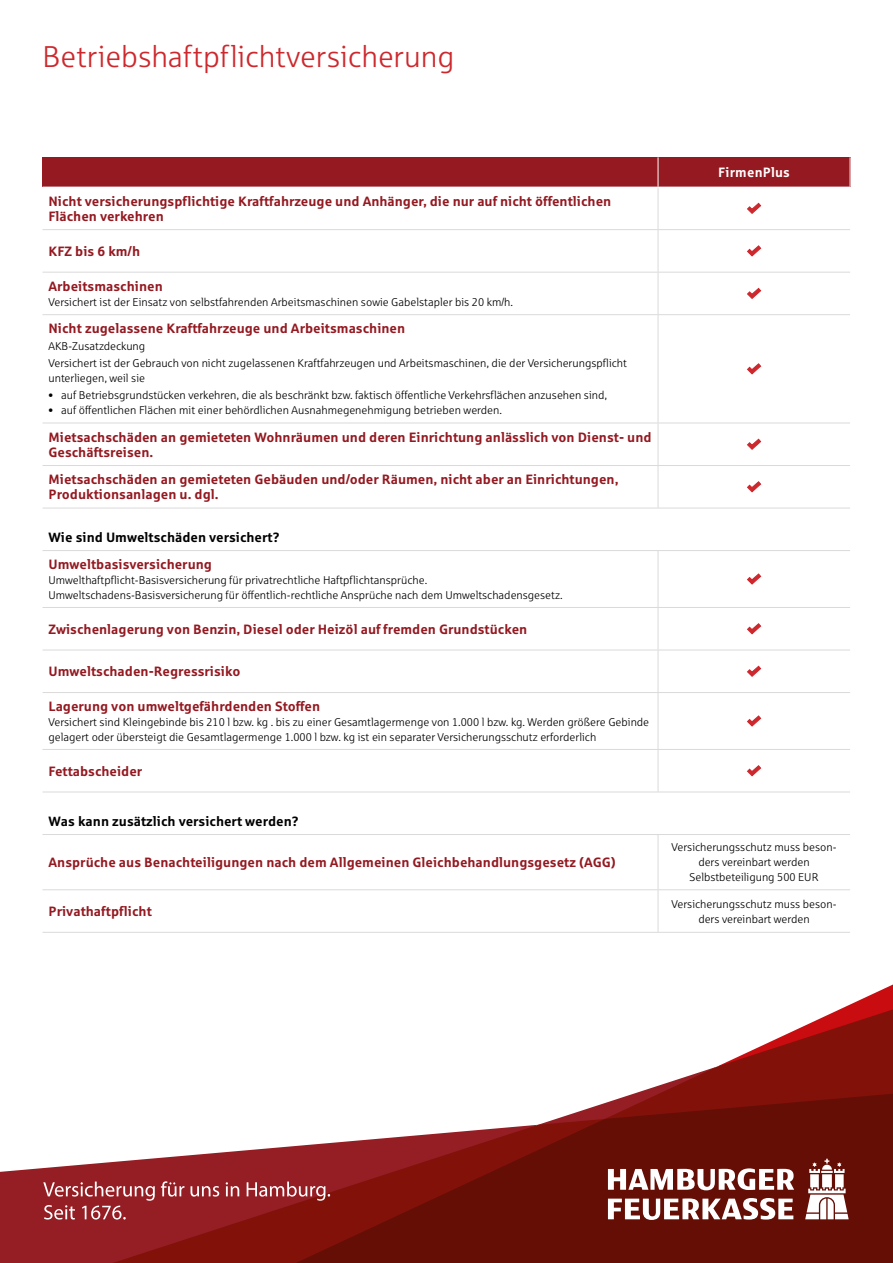
<style>
.page{position:relative;width:893px;height:1263px;background:#fff}
.page>*{position:absolute;margin:0;border:0;box-sizing:border-box;transform-origin:0 0}
.t1{font:30px "Sparkasse Lt";color:#cd282d}
.t2{font:700 13.5px/15px "Sparkasse Rg";color:#941921}
.t3{font:700 13.5px "Sparkasse Rg";color:#000}
.t4{font:700 13.5px "Sparkasse Rg";letter-spacing:.015em;color:#fff}
.t5{font:11.25px/15px "Sparkasse Lt";color:#000}
</style>
<div class="page">
<svg style="left:813px;top:984px;width:80px;height:38px"></svg>
<svg style="left:0;top:1022px;width:893px;height:241px"></svg>
<svg style="left:805px;top:1159px;width:44px;height:60px"></svg>
<svg style="left:608px;top:1168px;width:186px;height:22px"></svg>
<svg style="left:608px;top:1198px;width:185px;height:22px"></svg>
<svg style="left:161px;top:1181px;width:23px;height:15px"></svg>
<svg style="left:191px;top:1186px;width:28px;height:10px"></svg>
<svg style="left:226px;top:1182px;width:13px;height:14px"></svg>
<svg style="left:247px;top:1181px;width:83px;height:20px;background:#aa4d51"></svg>
<svg style="left:43px;top:1181px;width:112px;height:38px;background:#a8464b"></svg>
<div style="left:43px;top:157px;width:615px;height:30px;background:#941921"></div>
<div style="left:658px;top:157px;width:192px;height:30px;background:#941921"></div>
<hr style="left:658px;top:187px;width:1px;height:42px;background:#dadada">
<hr style="left:43px;top:229px;width:615px;height:1px;background:#dadada">
<hr style="left:658px;top:229px;width:192px;height:1px;background:#dadada">
<hr style="left:658px;top:230px;width:1px;height:42px;background:#dadada">
<hr style="left:43px;top:272px;width:615px;height:1px;background:#dadada">
<hr style="left:658px;top:272px;width:192px;height:1px;background:#dadada">
<hr style="left:658px;top:273px;width:1px;height:41px;background:#dadada">
<hr style="left:658px;top:314px;width:192px;height:1px;background:#dadada">
<hr style="left:43px;top:423px;width:615px;height:1px;background:#dadada">
<hr style="left:658px;top:423px;width:192px;height:1px;background:#dadada">
<hr style="left:658px;top:423px;width:1px;height:42px;background:#dadada">
<hr style="left:43px;top:465px;width:615px;height:1px;background:#dadada">
<hr style="left:658px;top:465px;width:192px;height:1px;background:#dadada">
<hr style="left:658px;top:466px;width:1px;height:42px;background:#dadada">
<hr style="left:658px;top:508px;width:192px;height:1px;background:#dadada">
<hr style="left:658px;top:550px;width:192px;height:1px;background:#dadada">
<hr style="left:658px;top:551px;width:1px;height:56px;background:#dadada">
<hr style="left:43px;top:607px;width:615px;height:1px;background:#dadada">
<hr style="left:658px;top:607px;width:192px;height:1px;background:#dadada">
<hr style="left:658px;top:608px;width:1px;height:42px;background:#dadada">
<hr style="left:658px;top:650px;width:192px;height:1px;background:#dadada">
<hr style="left:658px;top:650px;width:1px;height:42px;background:#dadada">
<hr style="left:43px;top:692px;width:615px;height:1px;background:#dadada">
<hr style="left:658px;top:692px;width:192px;height:1px;background:#dadada">
<hr style="left:658px;top:693px;width:1px;height:56px;background:#dadada">
<hr style="left:43px;top:749px;width:615px;height:1px;background:#dadada">
<hr style="left:658px;top:749px;width:192px;height:1px;background:#dadada">
<hr style="left:658px;top:750px;width:1px;height:42px;background:#dadada">
<hr style="left:658px;top:792px;width:192px;height:1px;background:#dadada">
<hr style="left:658px;top:834px;width:192px;height:1px;background:#dadada">
<hr style="left:658px;top:835px;width:1px;height:54px;background:#dadada">
<hr style="left:43px;top:889px;width:615px;height:1px;background:#dadada">
<hr style="left:658px;top:889px;width:192px;height:1px;background:#dadada">
<hr style="left:658px;top:890px;width:1px;height:42px;background:#dadada">
<hr style="left:43px;top:932px;width:615px;height:1px;background:#dadada">
<hr style="left:658px;top:932px;width:192px;height:1px;background:#dadada">
<hr style="left:43px;top:314px;width:615px;height:1px;background:#dadada">
<hr style="left:658px;top:315px;width:1px;height:108px;background:#dadada">
<hr style="left:43px;top:508px;width:615px;height:1px;background:#dadada">
<hr style="left:43px;top:550px;width:615px;height:1px;background:#dadada">
<hr style="left:43px;top:650px;width:615px;height:1px;background:#dadada">
<hr style="left:43px;top:792px;width:615px;height:1px;background:#dadada">
<hr style="left:43px;top:834px;width:615px;height:1px;background:#dadada">
<hr style="left:658px;top:157px;width:1px;height:30px;background:#fff">
<hr style="left:658px;top:187px;width:192px;height:1px;background:#fff">
<svg style="left:747px;top:202px;width:15px;height:12px"></svg>
<svg style="left:747px;top:245px;width:15px;height:12px"></svg>
<svg style="left:747px;top:287px;width:15px;height:12px"></svg>
<svg style="left:747px;top:363px;width:15px;height:12px"></svg>
<svg style="left:747px;top:438px;width:15px;height:12px"></svg>
<svg style="left:747px;top:481px;width:15px;height:12px"></svg>
<svg style="left:747px;top:573px;width:15px;height:12px"></svg>
<svg style="left:747px;top:623px;width:15px;height:12px"></svg>
<svg style="left:747px;top:665px;width:15px;height:12px"></svg>
<svg style="left:747px;top:715px;width:15px;height:12px"></svg>
<svg style="left:747px;top:765px;width:15px;height:12px"></svg>
<h1 class="t1" style="left:43px;top:39px;width:413px">Betriebshaftpflichtversicherung</h1>
<p class="t2" style="left:49px;top:193px;width:564px">Nicht versicherungspflichtige Kraftfahrzeuge und Anhänger, die nur auf nicht öffentlichen<br>Flächen verkehren</p>
<p class="t2" style="left:49px;top:243px;width:93px">KFZ bis 6 km/h</p>
<p class="t2" style="left:49px;top:278px;width:116px">Arbeitsmaschinen</p>
<p class="t5" style="left:49px;top:294px;width:466px">Versichert ist der Einsatz von selbstfahrenden Arbeitsmaschinen sowie Gabelstapler bis 20 km/h.</p>
<p class="t2" style="left:49px;top:320px;width:358px">Nicht zugelassene Kraftfahrzeuge und Arbeitsmaschinen</p>
<p class="t5" style="left:49px;top:338px;width:580px;line-height:17.1px">AKB-Zusatzdeckung<br>Versichert ist der Gebrauch von nicht zugelassenen Kraftfahrzeugen und Arbeitsmaschinen, die der Versicherungspflicht</p>
<p class="t5" style="left:49px;top:371px;width:98px">unterliegen, weil sie</p>
<p class="t5" style="left:49px;top:388px;width:560px">• auf Betriebsgrundstücken verkehren, die als beschränkt bzw. faktisch öffentliche Verkehrsflächen anzusehen sind,</p>
<p class="t5" style="left:49px;top:403px;width:455px">• auf öffentlichen Flächen mit einer behördlichen Ausnahmegenehmigung betrieben werden.</p>
<p class="t2" style="left:49px;top:429px;width:605px">Mietsachschäden an gemieteten Wohnräumen und deren Einrichtung anlässlich von Dienst- und<br>Geschäftsreisen.</p>
<p class="t2" style="left:49px;top:471px;width:571px">Mietsachschäden an gemieteten Gebäuden und/oder Räumen, nicht aber an Einrichtungen,<br>Produktionsanlagen u. dgl.</p>
<p class="t3" style="left:49px;top:529px;width:233px">Wie sind Umweltschäden versichert?</p>
<p class="t2" style="left:49px;top:556px;width:165px">Umweltbasisversicherung</p>
<p class="t5" style="left:49px;top:572px;width:516px">Umwelthaftpflicht-Basisversicherung für privatrechtliche Haftpflichtansprüche.<br>Umweltschadens-Basisversicherung für öffentlich-rechtliche Ansprüche nach dem Umweltschadensgesetz.</p>
<p class="t2" style="left:49px;top:621px;width:480px">Zwischenlagerung von Benzin, Diesel oder Heizöl auf fremden Grundstücken</p>
<p class="t2" style="left:49px;top:663px;width:193px">Umweltschaden-Regressrisiko</p>
<p class="t2" style="left:49px;top:698px;width:273px">Lagerung von umweltgefährdenden Stoffen</p>
<p class="t5" style="left:49px;top:714px;width:602px">Versichert sind Kleingebinde bis 210 l bzw. kg . bis zu einer Gesamtlagermenge von 1.000 l bzw. kg. Werden größere Gebinde gelagert oder übersteigt die Gesamtlagermenge 1.000 l bzw. kg ist ein separater Versicherungsschutz erforderlich</p>
<p class="t2" style="left:49px;top:763px;width:95px">Fettabscheider</p>
<p class="t3" style="left:49px;top:813px;width:252px">Was kann zusätzlich versichert werden?</p>
<p class="t2" style="left:49px;top:854px;width:569px">Ansprüche aus Benachteiligungen nach dem Allgemeinen Gleichbehandlungsgesetz (AGG)</p>
<p class="t4" style="left:718px;top:164px;width:73px">FirmenPlus</p>
<p class="t5" style="left:672px;top:840px;width:166px;text-align:center">Versicherungsschutz muss beson&shy;ders vereinbart werden<br>Selbstbeteiligung 500 EUR</p>
<p class="t2" style="left:49px;top:903px;width:105px">Privathaftpflicht</p>
<p class="t5" style="left:672px;top:896px;width:166px;text-align:center">Versicherungsschutz muss beson&shy;ders vereinbart werden</p>
</div>
